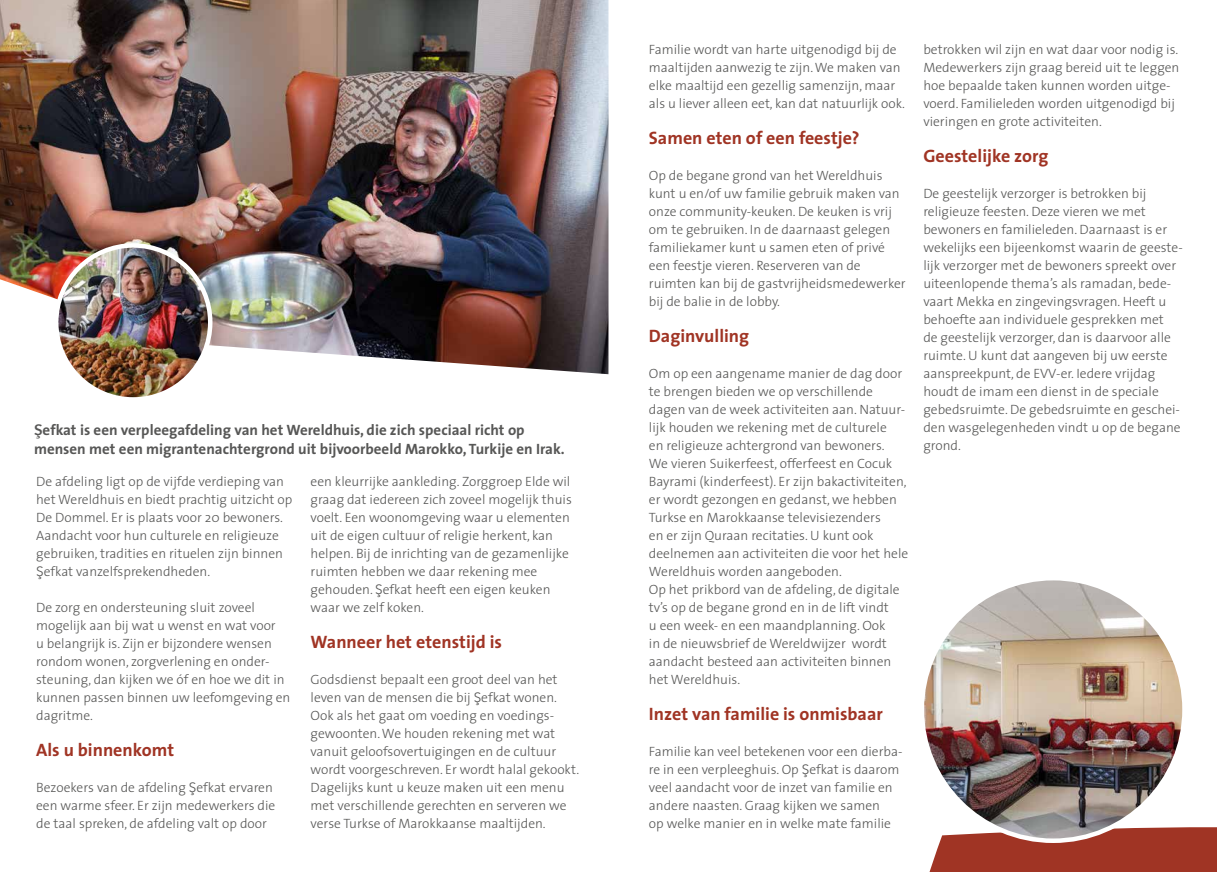
<style>
.page{position:relative;width:1217px;height:872px;background:#fff}
.page>*{position:absolute;margin:0;border:0;box-sizing:border-box;transform-origin:0 0}
.t1{font:700 18px "The Sans";color:#a03424}
.t2{font:700 15px/18.8px "The Sans";color:#575756}
.t3{font:300 13.5px/18px "The Sans";color:#575756}
.s1{font-family:"Avenir Next";font-weight:600}
.s2{font-family:"Avenir Next";font-weight:400}
</style>
<div class="page">
<img style="left:0;top:0;width:608px;height:374px">
<img style="left:56px;top:245px;width:154px;height:154px;border-radius:77px">
<div style="left:54px;top:243px;width:158px;height:159px;border:4px solid #fff;border-radius:50%"></div>
<svg style="left:929px;top:827px;width:287px;height:45px;background:#a94739"></svg>
<img style="left:921px;top:578px;width:263px;height:262px;border-radius:131px">
<p class="t2" style="left:34px;top:420px;width:532px"><span class="s1">Ş</span>efkat is een verpleegafdeling van het Wereldhuis, die zich speciaal richt op mensen met een migrantenachtergrond uit bijvoorbeeld Marokko, Turkije en Irak.</p>
<p class="t3" style="left:36px;top:472px;width:258px">De afdeling ligt op de vijfde verdieping van het Wereldhuis en biedt prachtig uitzicht op De Dommel. Er is plaats voor 20 bewoners.<br>Aandacht voor hun culturele en religieuze gebruiken, tradities en rituelen zijn binnen <span class="s2">Ş</span>efkat vanzelfsprekendheden.</p>
<p class="t3" style="left:36px;top:598px;width:256px">De zorg en ondersteuning sluit zoveel mogelijk aan bij wat u wenst en wat voor<br>u belangrijk is. Zijn er bijzondere wensen rondom wonen, zorgverlening en onder&shy;steuning, dan kijken we óf en hoe we dit in kunnen passen binnen uw leefomgeving en dagritme.</p>
<h1 class="t1" style="left:36px;top:735px;width:139px">Als u binnenkomt</h1>
<p class="t3" style="left:36px;top:778px;width:240px">Bezoekers van de afdeling <span class="s2">Ş</span>efkat ervaren een warme sfeer. Er zijn medewerkers die de taal spreken, de afdeling valt op door</p>
<p class="t3" style="left:310px;top:472px;width:263px">een kleurrijke aankleding. Zorggroep Elde wil graag dat iedereen zich zoveel mogelijk thuis voelt. Een woonomgeving waar u elementen uit de eigen cultuur of religie herkent, kan helpen. Bij de inrichting van de gezamenlijke ruimten hebben we daar rekening mee gehouden. <span class="s2">Ş</span>efkat heeft een eigen keuken waar we zelf koken.</p>
<h1 class="t1" style="left:310px;top:627px;width:193px">Wanneer het etenstijd is</h1>
<p class="t3" style="left:310px;top:670px;width:270px">Godsdienst bepaalt een groot deel van het leven van de mensen die bij <span class="s2">Ş</span>efkat wonen.<br>Ook als het gaat om voeding en voedings&shy;gewoonten. We houden rekening met wat vanuit geloofsovertuigingen en de cultuur wordt voorgeschreven. Er wordt halal gekookt.<br>Dagelijks kunt u keuze maken uit een menu met verschillende gerechten en serveren we verse Turkse of Marokkaanse maaltijden.</p>
<p class="t3" style="left:648px;top:40px;width:257px">Familie wordt van harte uitgenodigd bij de maaltijden aanwezig te zijn. We maken van elke maaltijd een gezellig samenzijn, maar als u liever alleen eet, kan dat natuurlijk ook.</p>
<h1 class="t1" style="left:648px;top:123px;width:212px">Samen eten of een feestje?</h1>
<p class="t3" style="left:648px;top:166px;width:258px">Op de begane grond van het Wereldhuis kunt u en/of uw familie gebruik maken van onze community-keuken. De keuken is vrij om te gebruiken. In de daarnaast gelegen familiekamer kunt u samen eten of privé een feestje vieren. Reserveren van de ruimten kan bij de gastvrijheidsmedewerker bij de balie in de lobby.</p>
<h1 class="t1" style="left:648px;top:321px;width:102px">Daginvulling</h1>
<p class="t3" style="left:648px;top:364px;width:261px">Om op een aangename manier de dag door te brengen bieden we op verschillende dagen van de week activiteiten aan. Natuur&shy;lijk houden we rekening met de culturele<br>en religieuze achtergrond van bewoners.<br>We vieren Suikerfeest, offerfeest en Cocuk Bayrami (kinderfeest). Er zijn bakactiviteiten, er wordt gezongen en gedanst, we hebben Turkse en Marokkaanse televisiezenders<br>en er zijn Quraan recitaties. U kunt ook deelnemen aan activiteiten die voor het hele Wereldhuis worden aangeboden.<br>Op het prikbord van de afdeling, de digitale tv’s op de begane grond en in de lift vindt<br>u een week- en een maandplanning. Ook<br>in de nieuwsbrief de Wereldwijzer wordt aandacht besteed aan activiteiten binnen het Wereldhuis.</p>
<h1 class="t1" style="left:648px;top:699px;width:235px">Inzet van familie is onmisbaar</h1>
<p class="t3" style="left:648px;top:742px;width:255px">Familie kan veel betekenen voor een dierba&shy;re in een verpleeghuis. Op <span class="s2">Ş</span>efkat is daarom veel aandacht voor de inzet van familie en andere naasten. Graag kijken we samen<br>op welke manier en in welke mate familie</p>
<p class="t3" style="left:923px;top:40px;width:257px">betrokken wil zijn en wat daar voor nodig is.<br>Medewerkers zijn graag bereid uit te leggen hoe bepaalde taken kunnen worden uitge&shy;voerd. Familieleden worden uitgenodigd bij vieringen en grote activiteiten.</p>
<h1 class="t1" style="left:923px;top:141px;width:126px">Geestelijke zorg</h1>
<p class="t3" style="left:923px;top:184px;width:261px">De geestelijk verzorger is betrokken bij religieuze feesten. Deze vieren we met bewoners en familieleden. Daarnaast is er wekelijks een bijeenkomst waarin de geeste&shy;lijk verzorger met de bewoners spreekt over uiteenlopende thema’s als ramadan, bede&shy;vaart Mekka en zingevingsvragen. Heeft u behoefte aan individuele gesprekken met<br>de geestelijk verzorger, dan is daarvoor alle ruimte. U kunt dat aangeven bij uw eerste aanspreekpunt, de EVV-er. Iedere vrijdag houdt de imam een dienst in de speciale gebedsruimte. De gebedsruimte en geschei&shy;den wasgelegenheden vindt u op de begane grond.</p>
</div>
